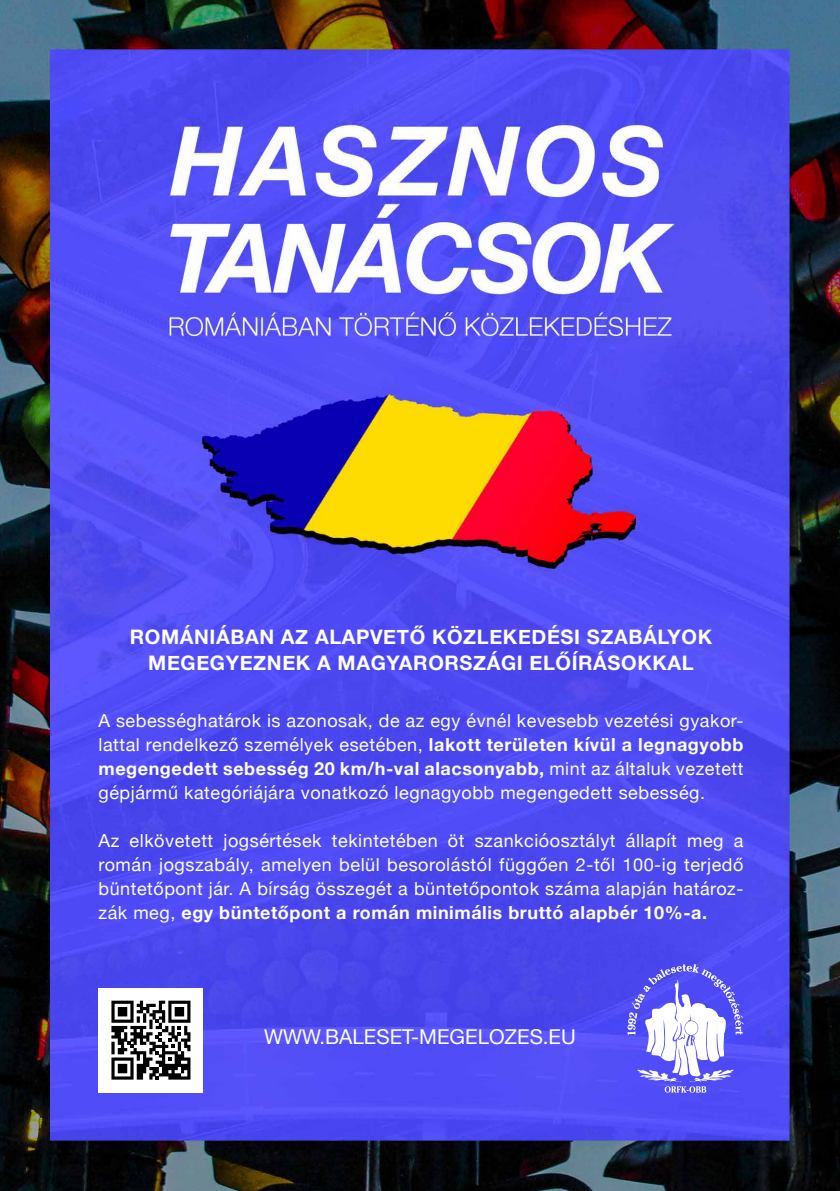
<style>
.page{position:relative;width:840px;height:1191px;background:#fff}
.page>*{position:absolute;margin:0;border:0;box-sizing:border-box;transform-origin:0 0}
.t1{font:20.4px "Helvetica Neue";color:#fff}
.t2{font:700 20px/26px "Helvetica Neue";letter-spacing:.03em;color:#fff;text-align:center}
.t3{font:18px/24px "Helvetica Neue";letter-spacing:.03em;color:#fff;text-align:justify}
.s1{font-weight:700}
</style>
<div class="page">
<img style="left:0;top:0;width:839px;height:1191px">
<div style="left:99px;top:988px;width:104px;height:104px;background:#fff"></div>
<svg style="left:111px;top:1000px;width:79px;height:79px"></svg>
<svg style="left:627px;top:964px;width:116px;height:128px"></svg>
<p class="t2" style="left:130px;top:624px;width:583px">ROMÁNIÁBAN AZ ALAPVETŐ KÖZLEKEDÉSI SZABÁLYOK<br>MEGEGYEZNEK A MAGYARORSZÁGI ELŐÍRÁSOKKAL</p>
<p class="t3" style="left:98px;top:709px;width:646px">A sebességhatárok is azonosak, de az egy évnél kevesebb vezetési gyakor&shy;lattal rendelkező személyek esetében, <span class="s1">lakott területen kívül a legnagyobb megengedett sebesség 20 km/h-val alacsonyabb,</span> mint az általuk vezetett gépjármű kategóriájára vonatkozó legnagyobb megengedett sebesség.</p>
<p class="t3" style="left:98px;top:829px;width:646px">Az elkövetett jogsértések tekintetében öt szankcióosztályt állapít meg a román jogszabály, amelyen belül besorolástól függően 2-től 100-ig terjedő büntetőpont jár. A bírság összegét a büntetőpontok száma alapján határoz&shy;zák meg, <span class="s1">egy büntetőpont a román minimális bruttó alapbér 10%-a.</span></p>
<p class="t1" style="left:264px;top:1021px;width:313px">WWW.BALESET-MEGELOZES.EU</p>
</div>
